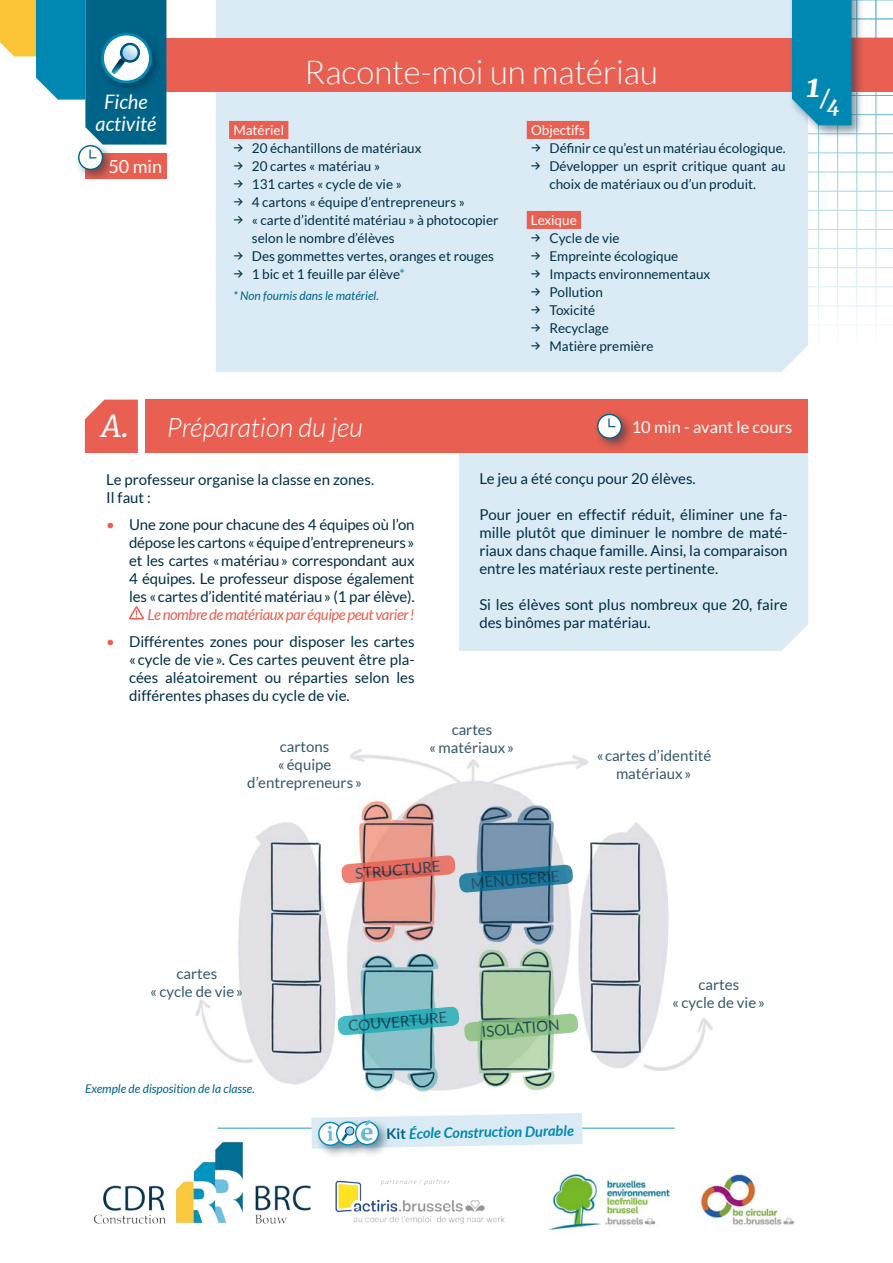
<style>
.page{position:relative;width:893px;height:1263px;background:#fff}
.page>*{position:absolute;margin:0;border:0;box-sizing:border-box;transform-origin:0 0}
.t1{font:300 33px "Lato";color:#fff}
.t2{font:italic 700 33px "Merriweather";color:#fff}
.t3{font:italic 300 27px "Lato";color:#fff}
.t4{font:italic 700 21px "Merriweather";color:#fff}
.t5{font:italic 19.95px "Lato";color:#fff}
.t6{font:18px "Lato";color:#fff}
.t7{font:16.5px "Lato";color:#fff}
.t8{font:15px/18px "Lato";color:#002e46;text-align:center}
.t9{font:italic 15px "Lato";letter-spacing:-.03em;color:#e95f51}
.t10{font:italic 700 14.55px "Lato";color:#0088b3}
.t11{font:13.5px/18px "Lato";color:#002e46}
.t12{font:13.5px "Lato";color:#fff}
.t13{font:italic 12px "Lato";color:#006388}
.s1{font-family:"Merriweather"}
.s2{color:#0088b3}
.s3{font-family:"Merriweather";font-weight:400;font-size:30px}
.s4{color:#e95f51}
.s5{font-style:normal;color:#006388}
</style>
<div class="page">
<div style="left:216px;top:0;width:592px;height:372px;background:#daebf5"></div>
<div style="left:527px;top:121px;width:62px;height:18px;background:#e95f51"></div>
<div style="left:527px;top:211px;width:54px;height:18px;background:#e95f51"></div>
<div style="left:229px;top:121px;width:59px;height:18px;background:#e95f51"></div>
<div style="left:85px;top:153px;width:81px;height:26px;background:#e95f51"></div>
<div style="left:75px;top:142px;width:41px;height:41px;background:#002e46;opacity:.5"></div>
<div style="left:79px;top:146px;width:23px;height:23px;background:#fff;border-radius:50%"></div>
<div style="left:78px;top:145px;width:25px;height:25px;border:1px solid #006388;border-radius:50%"></div>
<div style="left:124px;top:38px;width:769px;height:54px;background:#e95f51"></div>
<img style="left:94px;top:1141px;width:411px;height:83px">
<img style="left:699px;top:1173px;width:96px;height:52px">
<img style="left:548px;top:1173px;width:122px;height:58px">
<hr style="left:218px;top:1127px;width:457px;height:2px;background:#6ab9dd">
<div style="left:314px;top:1118px;width:41px;height:41px;background:#002e46;opacity:.5"></div>
<div style="left:332px;top:1118px;width:41px;height:40px;background:#002e46;opacity:.5"></div>
<div style="left:351px;top:1117px;width:41px;height:41px;background:#002e46;opacity:.5"></div>
<svg style="left:311px;top:1113px;width:272px;height:38px"></svg>
<div style="left:788px;top:0;width:76px;height:138px;background:#002e46;opacity:.5"></div>
<div style="left:792px;top:0;width:60px;height:125px;background:#0088b3"></div>
<svg style="left:0;top:0;width:166px;height:159px"></svg>
<img style="left:195px;top:749px;width:518px;height:344px">
<div style="left:459px;top:453px;width:349px;height:198px;background:#daebf5"></div>
<div style="left:146px;top:400px;width:662px;height:53px;background:#e95f51"></div>
<svg style="left:85px;top:400px;width:53px;height:53px;background:#ea695c"></svg>
<svg style="left:130px;top:606px;width:14px;height:14px"></svg>
<div style="left:594px;top:410px;width:41px;height:42px;background:#002e46;opacity:.5"></div>
<div style="left:598px;top:414px;width:23px;height:24px;background:#fff;border-radius:50%"></div>
<div style="left:597px;top:414px;width:25px;height:25px;border:1px solid #006388;border-radius:50%"></div>
<svg style="left:608px;top:417px;width:9px;height:11px"></svg>
<svg style="left:341px;top:855px;width:232px;height:38px;background:#a2959d"></svg>
<svg style="left:337px;top:1006px;width:242px;height:36px;background:#8cc5b5"></svg>
<h1 class="t1" style="left:305px;top:55px;width:355px">Raconte-moi un matériau</h1>
<h1 class="t2" style="left:806px;top:63px;width:25px">1<sub>/</sub></h1>
<h3 class="t5" style="left:104px;top:90px;width:45px">Fiche</h3>
<h3 class="t4" style="left:827px;top:90px;width:14px">4</h3>
<h3 class="t5" style="left:96px;top:113px;width:62px">activité</h3>
<p class="t12" style="left:233px;top:122px;width:52px">Matériel</p>
<p class="t11" style="left:233px;top:139px;width:190px"><span class="s1">→</span> 20 échantillons de matériaux</p>
<p class="t11" style="left:233px;top:157px;width:148px"><span class="s1">→</span> 20 cartes « matériau »</p>
<p class="t11" style="left:233px;top:175px;width:170px"><span class="s1">→</span> 131 cartes « cycle de vie »</p>
<p class="t11" style="left:233px;top:193px;width:233px"><span class="s1">→</span> 4 cartons « équipe d’entrepreneurs »</p>
<p class="t11" style="left:252px;top:211px;width:248px;text-indent:-19px"><span class="s1">→</span> « carte d’identité matériau » à photocopier selon le nombre d’élèves</p>
<p class="t11" style="left:233px;top:247px;width:262px"><span class="s1">→</span> Des gommettes vertes, oranges et rouges</p>
<p class="t11" style="left:233px;top:265px;width:173px"><span class="s1">→</span> 1 bic et 1 feuille par élève<span class="s2">*</span></p>
<p class="t13" style="left:233px;top:289px;width:147px">* Non fournis dans le matériel.</p>
<p class="t12" style="left:531px;top:122px;width:56px">Objectifs</p>
<p class="t11" style="left:531px;top:139px;width:256px"><span class="s1">→</span> Définir ce qu’est un matériau écologique.</p>
<p class="t11" style="left:549px;top:157px;width:238px;text-indent:-18px"><span class="s1">→</span> Développer un esprit critique quant au choix de matériaux ou d’un produit.</p>
<p class="t12" style="left:531px;top:212px;width:47px">Lexique</p>
<p class="t11" style="left:531px;top:229px;width:90px"><span class="s1">→</span> Cycle de vie</p>
<p class="t11" style="left:531px;top:247px;width:149px"><span class="s1">→</span> Empreinte écologique</p>
<p class="t11" style="left:531px;top:265px;width:181px"><span class="s1">→</span> Impacts environnementaux</p>
<p class="t11" style="left:531px;top:283px;width:73px"><span class="s1">→</span> Pollution</p>
<p class="t11" style="left:531px;top:301px;width:66px"><span class="s1">→</span> Toxicité</p>
<p class="t11" style="left:531px;top:319px;width:79px"><span class="s1">→</span> Recyclage</p>
<p class="t11" style="left:531px;top:337px;width:124px"><span class="s1">→</span> Matière première</p>
<p class="t6" style="left:108px;top:157px;width:55px">50 min</p>
<h2 class="t3" style="left:102px;top:413px;width:263px"><span class="s3">A.</span> Préparation du jeu</h2>
<p class="t8" style="left:106px;top:470px;width:269px;text-align:left">Le professeur organise la classe en zones.<br>Il faut :</p>
<p class="t8" style="left:129px;top:515px;width:287px;text-align:justify;text-indent:-23px"><span class="s4">•</span> Une zone pour chacune des 4 équipes où l’on dépose les cartons «équiped’entrepreneurs» et les cartes «matériau» correspondant aux 4 équipes. Le professeur dispose également les «cartes d’identité matériau» (1 par élève).</p>
<p class="t9" style="left:148px;top:606px;width:269px">Le nombre de matériaux par équipe peut varier!</p>
<p class="t8" style="left:129px;top:632px;width:287px;text-align:justify;text-indent:-23px"><span class="s4">•</span> Différentes zones pour disposer les cartes « cycle de vie». Ces cartes peuvent être pla&shy;cées aléatoirement ou réparties selon les différentes phases du cycle de vie.</p>
<p class="t8" style="left:247px;top:738px;width:116px">cartons<br>«équipe d’entrepreneurs »</p>
<p class="t7" style="left:632px;top:418px;width:162px">10 min - avant le cours</p>
<p class="t8" style="left:479px;top:470px;width:218px">Le jeu a été conçu pour 20 élèves.</p>
<p class="t8" style="left:479px;top:506px;width:310px;text-align:justify">Pour jouer en effectif réduit, éliminer une fa&shy;mille plutôt que diminuer le nombre de maté&shy;riaux dans chaque famille. Ainsi, la comparaison entre les matériaux reste pertinente.</p>
<p class="t8" style="left:479px;top:596px;width:310px;text-align:left">Si les élèves sont plus nombreux que 20, faire des binômes par matériau.</p>
<p class="t8" style="left:430px;top:721px;width:86px">cartes «matériaux»</p>
<p class="t8" style="left:596px;top:746px;width:117px">« cartes d’identité matériaux»</p>
<p class="t8" style="left:151px;top:964px;width:94px">cartes<br>« cycle de vie»</p>
<p class="t13" style="left:85px;top:1082px;width:171px">Exemple de disposition de la classe.</p>
<p class="t8" style="left:354px;top:865px;width:87px;rotate:-5deg">STRUCTURE</p>
<p class="t8" style="left:470px;top:874px;width:91px;rotate:-5deg">MENUISERIE</p>
<p class="t8" style="left:347px;top:1017px;width:101px;rotate:-5deg">COUVERTURE</p>
<p class="t8" style="left:481px;top:1022px;width:80px;rotate:-5deg">ISOLATION</p>
<p class="t10" style="left:386px;top:1125px;width:189px;rotate:-1deg"><span class="s5">Kit</span> École Construction Durable</p>
<p class="t8" style="left:673px;top:975px;width:94px">cartes<br>« cycle de vie»</p>
</div>
